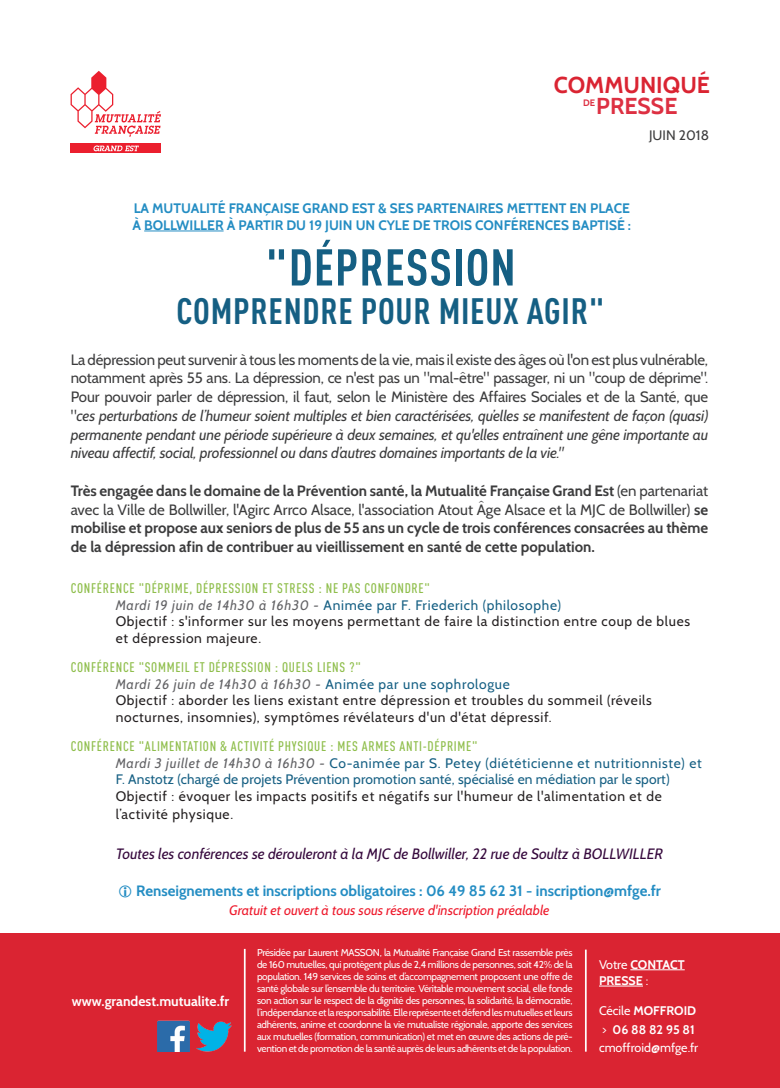
<style>
.page{position:relative;width:780px;height:1088px;background:#fff}
.page>*{position:absolute;margin:0;border:0;box-sizing:border-box;transform-origin:0 0}
.t1{font:700 50.88px "DIN Cond";letter-spacing:.02em;color:#155f83}
.t2{font:700 36.25px "DIN Cond";letter-spacing:.02em;color:#155f83}
.t3{font:700 23px "Cabin";color:#da2432}
.t4{font:700 23px "Cabin";color:#dd3042}
.t5{font:15px/18.8px "Cabin";letter-spacing:-.01em;color:#3c3c3d;text-align:justify}
.t6{font:700 15px/18.8px "Cabin";color:#3c3c3d;text-align:justify}
.t7{font:italic 15px "Cabin";color:#36093d}
.t8{font:700 15px "Cabin";color:#248dc3}
.t9{font:13.75px/16.5px "Cabin";letter-spacing:.05em;color:#231f20}
.t10{font:13.75px/16.5px "Cabin";letter-spacing:.01em;color:#155f83}
.t11{font:500 13.75px "DIN Cond";letter-spacing:.05em;color:#8fbe4c}
.t12{font:700 13.75px/16.5px "Cabin";color:#248dc3}
.t13{font:italic 13.75px "Cabin";color:#ee1b2d}
.t14{font:700 13.75px "Cabin";color:#fff}
.t15{font:13.75px "Cabin";color:#3c3c3d}
.t16{font:12.5px/18.8px "Cabin";color:#fff}
.t17{font:700 12.5px/16.2px "Cabin";color:#fff}
.t18{font:10px/12px "Cabin";letter-spacing:-.03em;color:#fff;text-align:justify}
.t19{font:700 9.38px "Cabin";color:#dd3042}
.s1{font-style:italic}
.s2{font-weight:400}
.s3{font-style:italic;color:#636366}
.s4{color:#155f83}
.s5{font-weight:700}
</style>
<div class="page">
<hr style="left:144px;top:231px;width:79px;height:1px;background:#248dc3">
<div style="left:0;top:934px;width:780px;height:154px;background:#da2432"></div>
<svg style="left:71px;top:71px;width:90px;height:66px"></svg>
<div style="left:71px;top:144px;width:90px;height:9px;background:#eb1f2e"></div>
<svg style="left:93px;top:145px;width:46px;height:6px"></svg>
<hr style="left:585px;top:949px;width:1px;height:102px;background:#fff">
<hr style="left:630px;top:969px;width:54px;height:1px;background:#fff">
<hr style="left:599px;top:986px;width:44px;height:1px;background:#fff">
<img style="left:157px;top:1020px;width:32px;height:31px">
<img style="left:196px;top:1021px;width:36px;height:31px">
<hr style="left:244px;top:949px;width:1px;height:102px;background:#fff">
<h3 class="t3" style="left:554px;top:71px;width:157px">COMMUNIQUÉ</h3>
<h3 class="t4" style="left:596px;top:92px;width:83px">PRESSE</h3>
<h3 class="t15" style="left:649px;top:126px;width:61px">JUIN 2018</h3>
<p class="t19" style="left:583px;top:97px;width:14px">DE</p>
<h3 class="t12" style="left:132px;top:200px;width:500px">LA MUTUALITÉ FRANÇAISE GRAND EST &amp; SES PARTENAIRES METTENT EN PLACE<br>À BOLLWILLER À PARTIR DU 19 JUIN UN CYLE DE TROIS CONFÉRENCES BAPTISÉ :</h3>
<h1 class="t1" style="left:265px;top:236px;width:252px">"DÉPRESSION</h1>
<h2 class="t2" style="left:176px;top:289px;width:429px">COMPRENDRE POUR MIEUX AGIR"</h2>
<p class="t5" style="left:71px;top:350px;width:639px">La dépression peut survenir à tous les moments de la vie, mais il existe des âges où l'on est plus vulnérable, notamment après 55 ans. La dépression, ce n'est pas un "mal-être" passager, ni un "coup de déprime".<br>Pour pouvoir parler de dépression, il faut, selon le Ministère des Affaires Sociales et de la Santé, que "<span class="s1">ces perturbations de l’humeur soient multiples et bien caractérisées, qu’elles se manifestent de façon (quasi) permanente pendant une période supérieure à deux semaines, et qu'elles entraînent une gêne importante au niveau affectif, social, professionnel ou dans d’autres domaines importants de la vie."</span></p>
<p class="t6" style="left:71px;top:481px;width:639px">Très engagée dans le domaine de la Prévention santé, la Mutualité Française Grand Est <span class="s2">(en partenariat avec la Ville de Bollwiller, l'Agirc Arrco Alsace, l'association Atout Âge Alsace et la MJC de Bollwiller)</span> se mobilise et propose aux seniors de plus de 55 ans un cycle de trois conférences consacrées au thème de la dépression afin de contribuer au vieillissement en santé de cette population.</p>
<h3 class="t11" style="left:71px;top:580px;width:361px">CONFÉRENCE "DÉPRIME, DÉPRESSION ET STRESS : NE PAS CONFONDRE"</h3>
<h3 class="t9" style="left:116px;top:597px;width:576px"><span class="s3">Mardi 19 juin de 14h30 à 16h30 -</span> <span class="s4">Animée par F. Friederich (philosophe)<br></span>Objectif : s'informer sur les moyens permettant de faire la distinction entre coup de blues et dépression majeure.</h3>
<h3 class="t11" style="left:71px;top:659px;width:292px">CONFÉRENCE "SOMMEIL ET DÉPRESSION : QUELS LIENS ?"</h3>
<h3 class="t9" style="left:116px;top:675px;width:537px"><span class="s3">Mardi 26 juin de 14h30 à 16h30 -</span> <span class="s4">Animée par une sophrologue<br></span>Objectif : aborder les liens existant entre dépression et troubles du sommeil (réveils nocturnes, insomnies), symptômes révélateurs d'un d'état dépressif.</h3>
<h3 class="t11" style="left:71px;top:738px;width:408px">CONFÉRENCE "ALIMENTATION &amp; ACTIVITÉ PHYSIQUE : MES ARMES ANTI-DÉPRIME"</h3>
<h3 class="t10" style="left:116px;top:754px;width:587px"><span class="s3">Mardi 3 juillet de 14h30 à 16h30 -</span> Co-animée par S. Petey (diététicienne et nutritionniste) et<br>F. Anstotz (chargé de projets Prévention promotion santé, spécialisé en médiation par le sport)</h3>
<h3 class="t9" style="left:116px;top:786px;width:547px;line-height:18.8px">Objectif : évoquer les impacts positifs et négatifs sur l'humeur de l'alimentation et de l’activité physique.</h3>
<h3 class="t7" style="left:116px;top:844px;width:548px">Toutes les conférences se dérouleront à la MJC de Bollwiller, 22 rue de Soultz à BOLLWILLER</h3>
<h3 class="t8" style="left:136px;top:882px;width:526px">Renseignements et inscriptions obligatoires : 06 49 85 62 31 - inscription@mfge.fr</h3>
<h3 class="t13" style="left:229px;top:901px;width:322px">Gratuit et ouvert à tous sous réserve d'inscription préalable</h3>
<h3 class="t14" style="left:72px;top:993px;width:159px">www.grandest.mutualite.fr</h3>
<p class="t18" style="left:257px;top:946px;width:317px">Présidée par Laurent MASSON, la Mutualité Française Grand Est rassemble près de 160 mutuelles, qui protègent plus de 2,4 millions de personnes, soit 42% de la population. 149 services de soins et d’accompagnement proposent une offre de santé globale sur l’ensemble du territoire. Véritable mouvement social, elle fonde son action sur le respect de la dignité des personnes, la solidarité, la démocratie, l’indépendance et la responsabilité. Elle représente et défend les mutuelles et leurs adhérents, anime et coordonne la vie mutualiste régionale, apporte des services aux mutuelles (formation, communication) et met en œuvre des actions de pré&shy;vention et de promotion de la santé auprès de leurs adhérents et de la population.</p>
<p class="t17" style="left:599px;top:956px;width:87px"><span class="s2">Votre</span> CONTACT<br>PRESSE <span class="s2">:</span></p>
<p class="t16" style="left:599px;top:1001px;width:101px">Cécile <span class="s5">MOFFROID </span>&gt; <span class="s5">06 88 82 95 81 </span>cmoffroid@mfge.fr</p>
</div>
